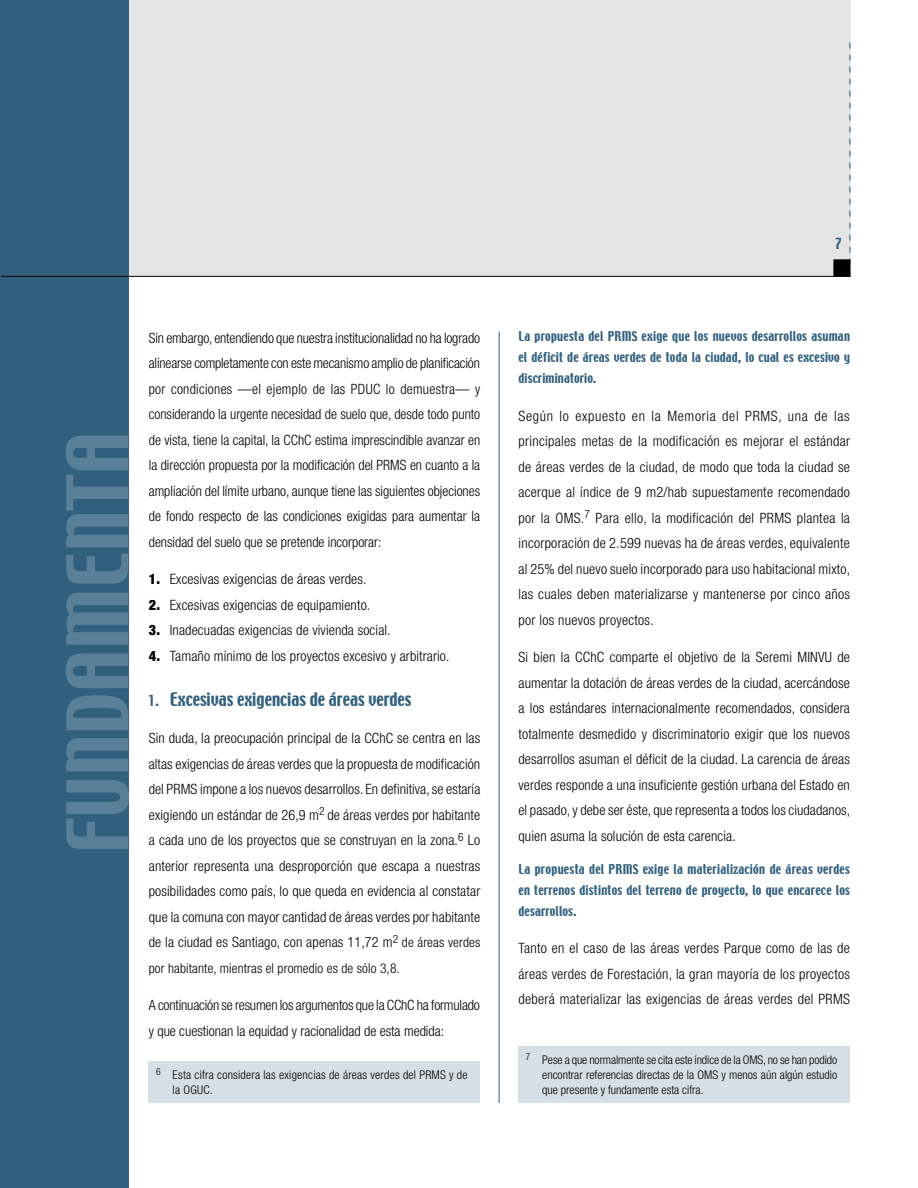
<style>
.page{position:relative;width:918px;height:1188px;background:#fff}
.page>*{position:absolute;margin:0;border:0;box-sizing:border-box;transform-origin:0 0}
.t1{font:75px "Techno";color:#5a8098}
.t2{font:16.5px "Techno";color:#31607e}
.t3{font:300 condensed 14.25px/25.5px "Helvetica Neue";letter-spacing:.01em;color:#000;text-align:justify}
.t4{font:300 condensed 14.25px/25.5px "Helvetica Neue";letter-spacing:-.01em;color:#000}
.t5{font:300 condensed 13.5px "Helvetica Neue";letter-spacing:.01em;color:#000}
.t6{font:12px/21px "Techno";letter-spacing:.015em;color:#31607e;text-align:justify}
.t7{font:300 condensed 12px/15px "Helvetica Neue";letter-spacing:.02em;color:#000;text-align:justify}
.s1{font-weight:900}
.s2{font-size:13.5px}
</style>
<div class="page">
<div style="left:128px;top:0;width:722px;height:276px;background:#e4e4e4"></div>
<div style="left:0;top:0;width:128px;height:1188px;background:#31607e"></div>
<hr style="left:499px;top:332px;width:1px;height:771px;background:#31607e">
<svg style="left:850px;top:43px;width:1px;height:234px"></svg>
<div style="left:834px;top:260px;width:16px;height:16px;background:#000"></div>
<div style="left:833px;top:259px;width:17px;height:17px;border:2px solid #000"></div>
<hr style="left:1px;top:276px;width:849px;height:1px;background:#000">
<div style="left:518px;top:1046px;width:332px;height:57px;background:#d6dfe5"></div>
<div style="left:149px;top:1061px;width:331px;height:42px;background:#d6dfe5"></div>
<svg style="left:836px;top:238px;width:5px;height:11px"></svg>
<h1 class="t1" style="left:47px;top:854px;width:424px;rotate:-90deg">FUNDAMENTA</h1>
<p class="t3" style="left:149px;top:325px;width:333px">Sin embargo, entendiendo que nuestra institucionalidad no ha logrado alinearse completamente con este mecanismo amplio de planificación por condiciones —el ejemplo de las PDUC lo demuestra— y considerando la urgente necesidad de suelo que, desde todo punto de vista, tiene la capital, la CChC estima imprescindible avanzar en la dirección propuesta por la modificación del PRMS en cuanto a la ampliación del límite urbano, aunque tiene las siguientes objeciones de fondo respecto de las condiciones exigidas para aumentar la densidad del suelo que se pretende incorporar:</p>
<p class="t3" style="left:149px;top:567px;width:219px"><span class="s1">1.</span> Excesivas exigencias de áreas verdes.</p>
<p class="t3" style="left:149px;top:592px;width:223px"><span class="s1">2.</span> Excesivas exigencias de equipamiento.</p>
<p class="t3" style="left:149px;top:618px;width:243px"><span class="s1">3.</span> Inadecuadas exigencias de vivienda social.</p>
<p class="t3" style="left:149px;top:643px;width:302px"><span class="s1">4.</span> Tamaño mínimo de los proyectos excesivo y arbitrario.</p>
<p class="t2" style="left:149px;top:688px;width:264px"><span class="s2">1.</span> Excesivas exigencias de áreas verdes</p>
<p class="t3" style="left:149px;top:726px;width:333px">Sin duda, la preocupación principal de la CChC se centra en las altas exigencias de áreas verdes que la propuesta de modificación del PRMS impone a los nuevos desarrollos. En definitiva, se estaría exigiendo un estándar de 26,9 m<sup>2</sup> de áreas verdes por habitante a cada uno de los proyectos que se construyan en la zona. Lo anterior representa una desproporción que escapa a nuestras posibilidades como país, lo que queda en evidencia al constatar que la comuna con mayor cantidad de áreas verdes por habitante de la ciudad es Santiago, con apenas 11,72 m<sup>2</sup> <span class="s2">de áreas verdes</span></p>
<p class="t5" style="left:149px;top:960px;width:253px">por habitante, mientras el promedio es de sólo 3,8.</p>
<p class="t4" style="left:149px;top:993px;width:333px">A continuación se resumen los argumentos que la CChC ha formulado y que cuestionan la equidad y racionalidad de esta medida:</p>
<p class="t7" style="left:173px;top:1068px;width:296px;text-indent:-16px"><sup>6</sup> Esta cifra considera las exigencias de áreas verdes del PRMS y de la OGUC.</p>
<p class="t6" style="left:519px;top:327px;width:333px">La propuesta del PRMS exige que los nuevos desarrollos asuman el déficit de áreas verdes de toda la ciudad, lo cual es excesivo y discriminatorio.</p>
<p class="t3" style="left:519px;top:403px;width:333px">Según lo expuesto en la Memoria del PRMS, una de las principales metas de la modificación es mejorar el estándar de áreas verdes de la ciudad, de modo que toda la ciudad se acerque al índice de 9 m2/hab supuestamente recomendado por la OMS. Para ello, la modificación del PRMS plantea la incorporación de 2.599 nuevas ha de áreas verdes, equivalente al 25% del nuevo suelo incorporado para uso habitacional mixto, las cuales deben materializarse y mantenerse por cinco años por los nuevos proyectos.</p>
<p class="t3" style="left:519px;top:644px;width:333px">Si bien la CChC comparte el objetivo de la Seremi MINVU de aumentar la dotación de áreas verdes de la ciudad, acercándose a los estándares internacionalmente recomendados, considera totalmente desmedido y discriminatorio exigir que los nuevos desarrollos asuman el déficit de la ciudad. La carencia de áreas verdes responde a una insuficiente gestión urbana del Estado en el pasado, y debe ser éste, que representa a todos los ciudadanos, quien asuma la solución de esta carencia.</p>
<p class="t6" style="left:519px;top:859px;width:333px">La propuesta del PRMS exige la materialización de áreas verdes en terrenos distintos del terreno de proyecto, lo que encarece los desarrollos.</p>
<p class="t3" style="left:519px;top:935px;width:333px">Tanto en el caso de las áreas verdes Parque como de las de áreas verdes de Forestación, la gran mayoría de los proyectos deberá materializar las exigencias de áreas verdes del PRMS</p>
<p class="t7" style="left:542px;top:1053px;width:296px;text-indent:-16px"><sup>7</sup> Pese a que normalmente se cita este índice de la OMS, no se han podido encontrar referencias directas de la OMS y menos aún algún estudio que presente y fundamente esta cifra.</p>
</div>
